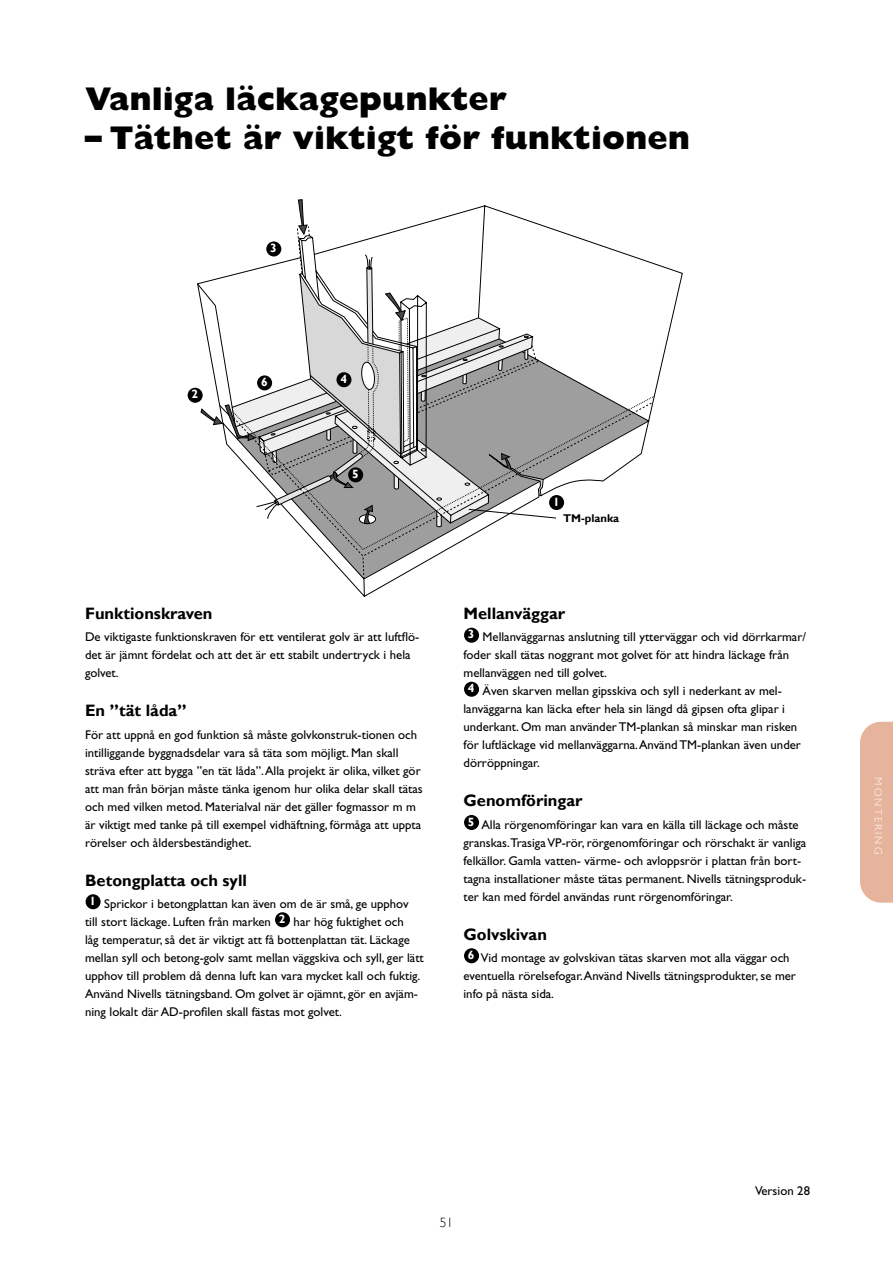
<style>
.page{position:relative;width:893px;height:1263px;background:#fff}
.page>*{position:absolute;margin:0;border:0;box-sizing:border-box;transform-origin:0 0}
.t1{font:800 33px "Gill Sans";color:#000}
.t2{font:700 16.5px "Gill Sans";color:#000}
.t3{font:300 13.5px "Gill Sans";color:#000}
.t4{font:12.75px/18px "Gill Sans";color:#000}
.t5{font:700 12px "Gill Sans";color:#fff}
.t6{font:700 11.25px "Gill Sans";color:#000}
.t7{font:300 10.5px "Gill Sans";letter-spacing:.2em;color:#fff}
</style>
<div class="page">
<div style="left:860px;top:722px;width:33px;height:181px;background:#e6b39c"></div>
<div style="left:86px;top:894px;width:15px;height:15px;background:#000;border-radius:50%"></div>
<div style="left:275px;top:912px;width:15px;height:15px;background:#000;border-radius:50%"></div>
<div style="left:464px;top:628px;width:15px;height:15px;background:#000;border-radius:50%"></div>
<div style="left:464px;top:682px;width:15px;height:15px;background:#000;border-radius:50%"></div>
<div style="left:464px;top:815px;width:15px;height:15px;background:#000;border-radius:50%"></div>
<div style="left:464px;top:948px;width:15px;height:15px;background:#000;border-radius:50%"></div>
<svg style="left:199px;top:229px;width:484px;height:368px"></svg>
<svg style="left:233px;top:550px;width:420px;height:29px"></svg>
<svg style="left:232px;top:396px;width:422px;height:154px"></svg>
<svg style="left:201px;top:200px;width:355px;height:327px"></svg>
<div style="left:549px;top:495px;width:15px;height:15px;background:#000;border-radius:50%"></div>
<div style="left:188px;top:388px;width:15px;height:15px;background:#000;border-radius:50%"></div>
<div style="left:266px;top:241px;width:15px;height:15px;background:#000;border-radius:50%"></div>
<div style="left:336px;top:372px;width:15px;height:15px;background:#000;border-radius:50%"></div>
<div style="left:348px;top:467px;width:15px;height:15px;background:#000;border-radius:50%"></div>
<div style="left:257px;top:375px;width:15px;height:15px;background:#000;border-radius:50%"></div>
<h1 class="t1" style="left:85px;top:79px;width:423px">Vanliga läckagepunkter</h1>
<h1 class="t1" style="left:85px;top:118px;width:607px">– Täthet är viktigt för funktionen</h1>
<p class="t5" style="left:270px;top:241px;width:8px">3</p>
<p class="t5" style="left:192px;top:387px;width:8px">2</p>
<p class="t5" style="left:261px;top:375px;width:8px">6</p>
<p class="t5" style="left:340px;top:372px;width:8px">4</p>
<p class="t5" style="left:352px;top:467px;width:8px">5</p>
<p class="t2" style="left:85px;top:604px;width:129px">Funktionskraven</p>
<p class="t4" style="left:85px;top:628px;width:336px">De viktigaste funktionskraven för ett ventilerat golv är att luftflö&shy;det är jämnt fördelat och att det är ett stabilt undertryck i hela golvet.</p>
<p class="t2" style="left:85px;top:701px;width:103px">En ”tät låda”</p>
<p class="t4" style="left:85px;top:725px;width:339px">För att uppnå en god funktion så måste golvkonstruk-tionen och intilliggande byggnadsdelar vara så täta som möjligt. Man skall sträva efter att bygga ”en tät låda”. Alla projekt är olika, vilket gör att man från början måste tänka igenom hur olika delar skall tätas och med vilken metod. Materialval när det gäller fogmassor m m är viktigt med tanke på till exempel vidhäftning, förmåga att uppta rörelser och åldersbeständighet.</p>
<p class="t2" style="left:85px;top:870px;width:163px">Betongplatta och syll</p>
<p class="t4" style="left:85px;top:894px;width:340px;text-indent:4px"><sup>1</sup> Sprickor i betongplattan kan även om de är små, ge upphov till stort läckage. Luften från marken <sup>2</sup> har hög fuktighet och<br>låg temperatur, så det är viktigt att få bottenplattan tät. Läckage mellan syll och betong-golv samt mellan väggskiva och syll, ger lätt upphov till problem då denna luft kan vara mycket kall och fuktig.<br>Använd Nivells tätningsband. Om golvet är ojämnt, gör en avjäm&shy;ning lokalt där AD-profilen skall fästas mot golvet.</p>
<p class="t5" style="left:553px;top:494px;width:8px">1</p>
<p class="t6" style="left:563px;top:512px;width:58px">TM-planka</p>
<p class="t2" style="left:463px;top:604px;width:103px">Mellanväggar</p>
<p class="t4" style="left:468px;top:628px;width:340px"><sup>3</sup> Mellanväggarnas anslutning till ytterväggar och vid dörrkarmar/</p>
<p class="t4" style="left:463px;top:646px;width:327px">foder skall tätas noggrant mot golvet för att hindra läckage från</p>
<p class="t4" style="left:463px;top:664px;width:145px">mellanväggen ned till golvet.</p>
<p class="t4" style="left:468px;top:682px;width:315px"><sup>4</sup> Även skarven mellan gipsskiva och syll i nederkant av mel-</p>
<p class="t4" style="left:463px;top:700px;width:323px">lanväggarna kan läcka efter hela sin längd då gipsen ofta glipar i</p>
<p class="t4" style="left:463px;top:718px;width:335px">underkant. Om man använder TM-plankan så minskar man risken</p>
<p class="t4" style="left:463px;top:736px;width:339px">för luftläckage vid mellanväggarna. Använd TM-plankan även under</p>
<p class="t4" style="left:463px;top:754px;width:78px">dörröppningar.</p>
<p class="t2" style="left:463px;top:791px;width:121px">Genomföringar</p>
<p class="t4" style="left:463px;top:815px;width:344px;text-indent:4px"><sup>5</sup> Alla rörgenomföringar kan vara en källa till läckage och måste granskas.Trasiga VP-rör, rörgenomföringar och rörschakt är vanliga felkällor. Gamla vatten- värme- och avloppsrör i plattan från bort&shy;tagna installationer måste tätas permanent. Nivells tätningsproduk&shy;ter kan med fördel användas runt rörgenomföringar.</p>
<p class="t2" style="left:463px;top:924px;width:85px">Golvskivan</p>
<p class="t4" style="left:463px;top:948px;width:334px;text-indent:4px"><sup>6</sup> Vid montage av golvskivan tätas skarven mot alla väggar och eventuella rörelsefogar. Använd Nivells tätningsprodukter, se mer info på nästa sida.</p>
<p class="t7" style="left:884px;top:777px;width:78px;rotate:90deg">MONTERING</p>
<p class="t3" style="left:440px;top:1215px;width:15px">51</p>
<p class="t4" style="left:755px;top:1181px;width:56px">Version 28</p>
</div>
